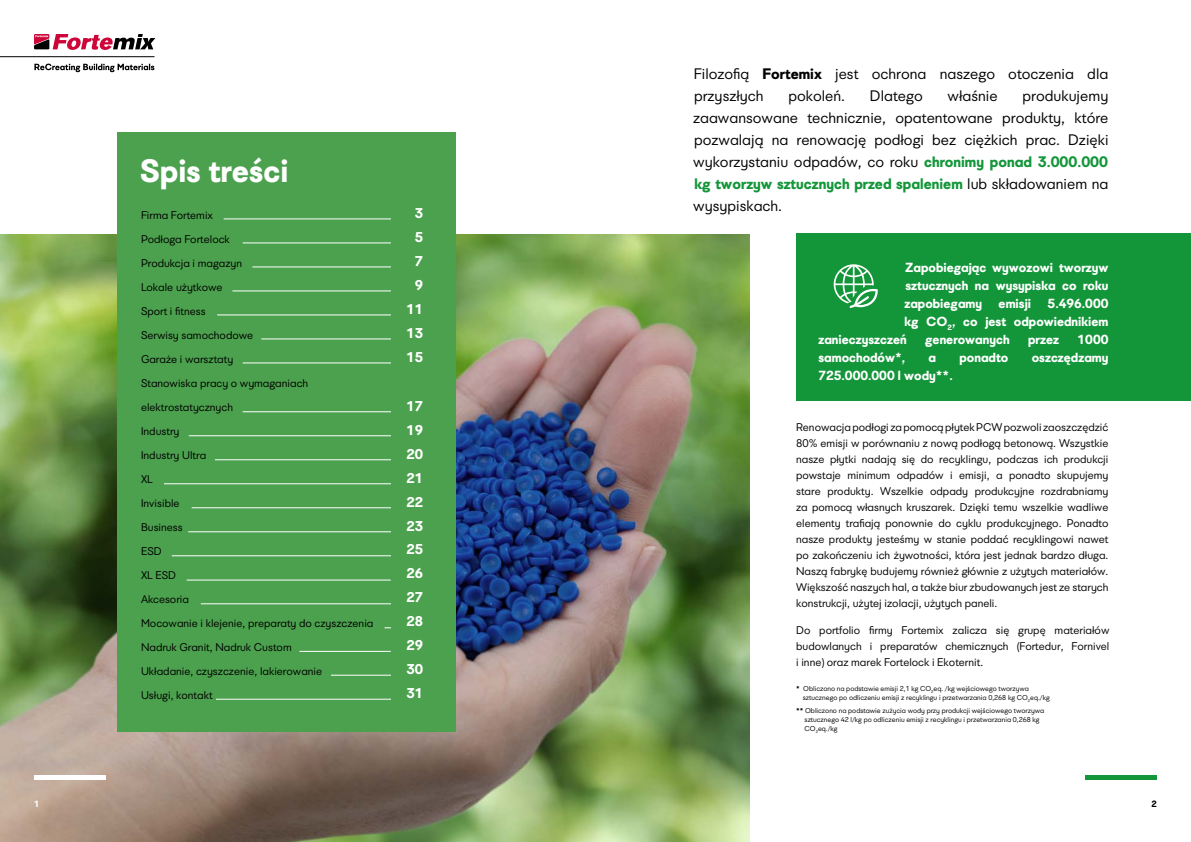
<style>
.page{position:relative;width:1191px;height:842px;background:#fff}
.page>*{position:absolute;margin:0;border:0;box-sizing:border-box;transform-origin:0 0}
.t1{font:700 32px "UEFA Supercup";color:#fff}
.t2{font:15px/22px "UEFA Supercup";color:#000}
.t3{font:700 14px/24px "UEFA Supercup";color:#fff;text-align:center}
.t4{font:700 13px/18px "UEFA Supercup";color:#fff;text-align:justify}
.t5{font:11px/24px "UEFA Supercup";color:#000;text-align:justify}
.t6{font:700 9px "UEFA Supercup";color:#fff}
.t7{font:700 9px "UEFA Supercup";color:#000}
.t8{font:7px/9px "UEFA Supercup";color:#000}
.s1{font-weight:700}
.s2{font-weight:700;color:#139639}
</style>
<div class="page">
<img style="left:0;top:234px;width:749px;height:608px">
<div style="left:797px;top:234px;width:394px;height:167px;background:#139639"></div>
<svg style="left:833px;top:264px;width:45px;height:44px"></svg>
<svg style="left:34px;top:34px;width:121px;height:16px"></svg>
<svg style="left:34px;top:64px;width:120px;height:8px"></svg>
<hr style="left:0;top:57px;width:154px;height:1px;background:#000">
<div style="left:34px;top:775px;width:72px;height:5px;background:#fff"></div>
<div style="left:1085px;top:775px;width:72px;height:5px;background:#139639"></div>
<div style="left:117px;top:132px;width:338px;height:600px;background:#4ca14e"></div>
<hr style="left:224px;top:219px;width:167px;height:1px;background:#fff">
<hr style="left:243px;top:243px;width:148px;height:1px;background:#fff">
<hr style="left:252px;top:267px;width:139px;height:1px;background:#fff">
<hr style="left:232px;top:291px;width:159px;height:1px;background:#fff">
<hr style="left:217px;top:315px;width:174px;height:1px;background:#fff">
<hr style="left:261px;top:339px;width:130px;height:1px;background:#fff">
<hr style="left:243px;top:363px;width:148px;height:1px;background:#fff">
<hr style="left:243px;top:412px;width:148px;height:1px;background:#fff">
<hr style="left:189px;top:436px;width:202px;height:1px;background:#fff">
<hr style="left:164px;top:484px;width:227px;height:1px;background:#fff">
<hr style="left:192px;top:508px;width:199px;height:1px;background:#fff">
<hr style="left:188px;top:532px;width:203px;height:1px;background:#fff">
<hr style="left:172px;top:556px;width:219px;height:1px;background:#fff">
<hr style="left:187px;top:580px;width:204px;height:1px;background:#fff">
<hr style="left:331px;top:675px;width:60px;height:1px;background:#fff">
<hr style="left:216px;top:699px;width:175px;height:1px;background:#fff">
<hr style="left:215px;top:460px;width:176px;height:1px;background:#fff">
<hr style="left:201px;top:604px;width:190px;height:1px;background:#fff">
<hr style="left:299px;top:651px;width:92px;height:1px;background:#fff">
<h1 class="t1" style="left:140px;top:150px;width:150px">Spis treści</h1>
<p class="t5" style="left:141px;top:203px;width:234px;text-align:left">Firma Fortemix<br>Podłoga Fortelock<br>Produkcja i magazyn<br>Lokale użytkowe<br>Sport i fitness<br>Serwisy samochodowe<br>Garaże i warsztaty<br>Stanowiska pracy o wymaganiach elektrostatycznych<br>Industry<br>Industry Ultra<br>XL<br>Invisible<br>Business<br>ESD<br>XL ESD<br>Akcesoria<br>Mocowanie i klejenie, preparaty do czyszczenia<br>Nadruk Granit, Nadruk Custom<br>Układanie, czyszczenie, lakierowanie<br>Usługi, kontakt</p>
<p class="t3" style="left:407px;top:202px;width:18px">3<br>5<br>7<br>9<br>11<br>13<br>15</p>
<p class="t3" style="left:407px;top:394px;width:18px;text-align:justify">17<br>19<br>20<br>21<br>22<br>23<br>25<br>26<br>27<br>28<br>29<br>30<br>31</p>
<h2 class="t2" style="left:694px;top:63px;width:416px">Filozofią <span class="s1">Fortemix</span> jest ochrona naszego otoczenia dla przyszłych</h2>
<h2 class="t2" style="left:788px;top:85px;width:58px">pokoleń.</h2>
<h2 class="t2" style="left:870px;top:85px;width:54px">Dlatego</h2>
<h2 class="t2" style="left:947px;top:85px;width:52px">właśnie</h2>
<p class="t2" style="left:693px;top:85px;width:417px;text-align:justify;text-indent:329px">produkujemy zaawansowane technicznie, opatentowane produkty, które pozwalają na renowację podłogi bez ciężkich prac. Dzięki wykorzystaniu odpadów, co roku <span class="s2">chronimy ponad 3.000.000 kg tworzyw sztucznych przed spaleniem</span> lub składowaniem na wysypiskach.</p>
<p class="t4" style="left:904px;top:258px;width:206px">Zapobiegając wywozowi tworzyw sztucznych na wysypiska co roku zapobiegamy</p>
<p class="t4" style="left:998px;top:294px;width:34px">emisji</p>
<p class="t4" style="left:1047px;top:294px;width:62px">5.496.000</p>
<p class="t4" style="left:904px;top:312px;width:205px">kg CO<sub>2</sub>, co jest odpowiednikiem</p>
<p class="t4" style="left:818px;top:330px;width:90px">zanieczyszczeń</p>
<p class="t4" style="left:925px;top:330px;width:86px">generowanych</p>
<p class="t4" style="left:1028px;top:330px;width:32px">przez</p>
<p class="t4" style="left:1077px;top:330px;width:32px">1000</p>
<p class="t4" style="left:818px;top:348px;width:88px">samochodów*,</p>
<p class="t4" style="left:928px;top:348px;width:9px">a</p>
<p class="t4" style="left:959px;top:348px;width:50px">ponadto</p>
<p class="t4" style="left:1031px;top:348px;width:78px">oszczędzamy</p>
<p class="t4" style="left:818px;top:366px;width:136px">725.000.000 l wody**.</p>
<p class="t5" style="left:796px;top:419px;width:314px;line-height:16px">Renowacja podłogi za pomocą płytek PCW pozwoli zaoszczędzić 80% emisji w porównaniu z nową podłogą betonową. Wszystkie nasze płytki nadają się do recyklingu, podczas ich produkcji powstaje minimum odpadów i emisji, a ponadto skupujemy stare produkty. Wszelkie odpady produkcyjne rozdrabniamy za pomocą własnych kruszarek. Dzięki temu wszelkie wadliwe elementy trafiają ponownie do cyklu produkcyjnego. Ponadto nasze produkty jesteśmy w stanie poddać recyklingowi nawet po zakończeniu ich żywotności, która jest jednak bardzo długa.<br>Naszą fabrykę budujemy również głównie z użytych materiałów.<br>Większość naszych hal, a także biur zbudowanych jest ze starych konstrukcji, użytej izolacji, użytych paneli.</p>
<p class="t5" style="left:796px;top:622px;width:315px;line-height:16px">Do portfolio firmy Fortemix zalicza się grupę materiałów budowlanych i preparatów chemicznych (Fortedur, Fornivel i inne) oraz marek Fortelock i Ekoternit.</p>
<p class="t8" style="left:803px;top:684px;width:248px;text-indent:-7px"><span class="s1">*</span> Obliczono na podstawie emisji 2,1 kg CO<sub>2</sub>eq. /kg wejściowego tworzywa sztucznego po odliczeniu emisji z recyklingu i przetwarzania 0,268 kg CO<sub>2</sub>eq./kg</p>
<p class="t8" style="left:804px;top:706px;width:241px;text-indent:-8px"><span class="s1">**</span> Obliczono na podstawie zużycia wody przy produkcji wejściowego tworzywa sztucznego 42 l/kg po odliczeniu emisji z recyklingu i przetwarzania 0,268 kg<br>CO<sub>2</sub>eq./kg</p>
<p class="t6" style="left:34px;top:798px;width:7px">1</p>
<p class="t7" style="left:1151px;top:798px;width:7px">2</p>
</div>
